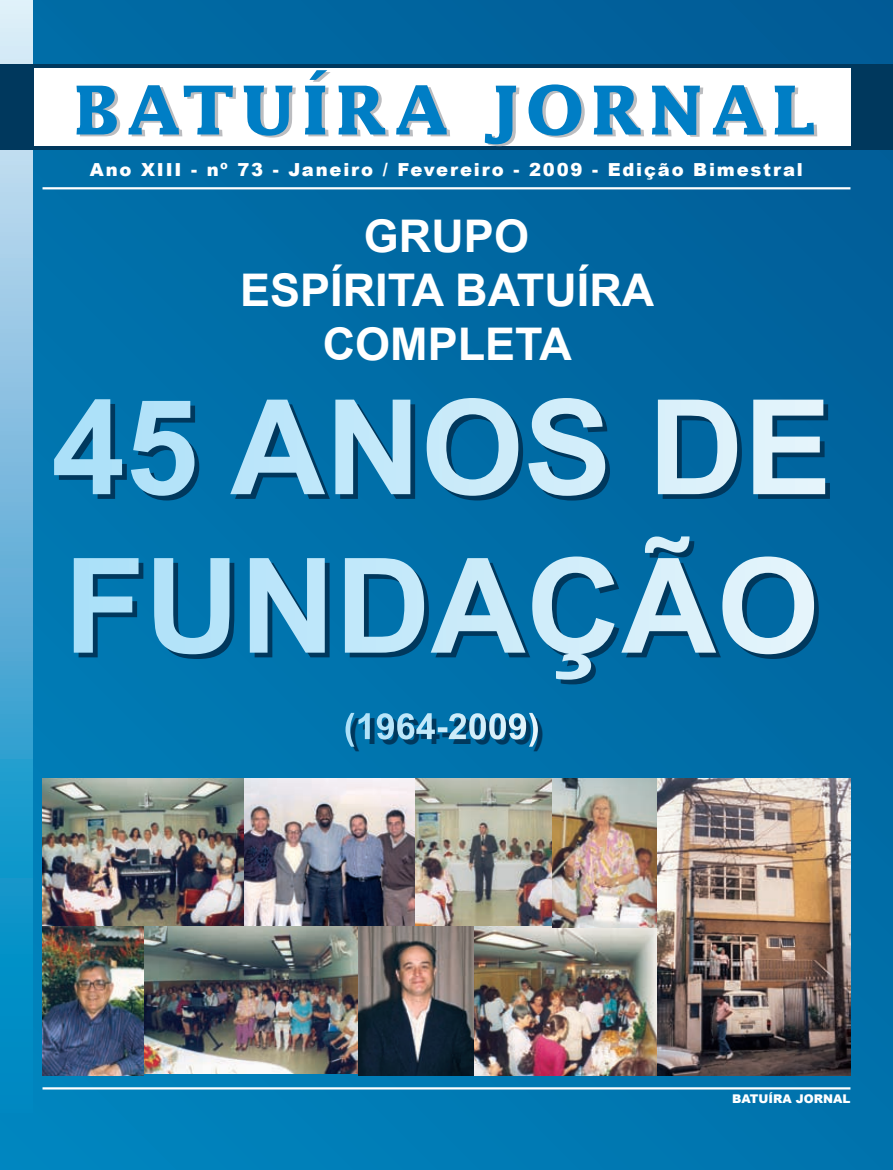
<style>
.page{position:relative;width:893px;height:1170px;background:#fff}
.page>*{position:absolute;margin:0;border:0;box-sizing:border-box;transform-origin:0 0}
.t1{font:700 132px/158.4px "Arial";color:#00385d}
.t2{font:700 45px/54px "Arial";color:#fff;text-align:center}
.t3{font:700 36px "Arial";color:#00385d}
.t4{font:900 18px "Arial";letter-spacing:.1em;color:#fff}
.t5{font:900 12px "Arial";color:#fff}
</style>
<div class="page">
<div style="left:0;top:0;width:893px;height:1169px;background:linear-gradient(to bottom,#0366a0,#057ab1)"></div>
<svg style="left:0;top:0;width:32px;height:1112px;background:#5bb0d8"></svg>
<div style="left:0;top:64px;width:893px;height:86px;background:#00385d"></div>
<div style="left:34px;top:68px;width:816px;height:77px;background:#fff"></div>
<svg style="left:77px;top:86px;width:43px;height:50px"></svg>
<svg style="left:128px;top:85px;width:108px;height:51px"></svg>
<svg style="left:244px;top:86px;width:52px;height:52px"></svg>
<svg style="left:305px;top:70px;width:26px;height:66px"></svg>
<svg style="left:338px;top:86px;width:51px;height:50px"></svg>
<svg style="left:396px;top:85px;width:54px;height:51px"></svg>
<svg style="left:485px;top:86px;width:34px;height:60px"></svg>
<svg style="left:528px;top:84px;width:57px;height:54px"></svg>
<svg style="left:594px;top:86px;width:50px;height:50px"></svg>
<svg style="left:652px;top:86px;width:51px;height:51px"></svg>
<svg style="left:713px;top:85px;width:54px;height:51px"></svg>
<svg style="left:775px;top:86px;width:42px;height:50px"></svg>
<hr style="left:43px;top:1087px;width:807px;height:2px;background:#fff">
<hr style="left:43px;top:187px;width:807px;height:2px;background:#fff">
<img style="left:415px;top:778px;width:242px;height:148px">
<img style="left:473px;top:926px;width:185px;height:149px">
<img style="left:43px;top:778px;width:201px;height:148px">
<img style="left:244px;top:778px;width:171px;height:148px">
<img style="left:143px;top:926px;width:216px;height:147px">
<img style="left:43px;top:926px;width:100px;height:149px">
<img style="left:359px;top:926px;width:114px;height:149px">
<img style="left:657px;top:778px;width:194px;height:296px">
<svg style="left:345px;top:712px;width:193px;height:34px;background:#479dc7"></svg>
<svg style="left:154px;top:536px;width:660px;height:143px;background:#4196c3"></svg>
<svg style="left:54px;top:398px;width:771px;height:98px;background:#56a3ca"></svg>
<p class="t4" style="left:90px;top:156px;width:714px">Ano XIII - nº 73 - Janeiro / Fevereiro - 2009 - Edição Bimestral</p>
<h2 class="t2" style="left:240px;top:211px;width:416px">GRUPO<br>ESPÍRITA BATUÍRA<br>COMPLETA</h2>
<h1 class="t1" style="left:56px;top:378px;width:781px">45 ANOS DE<br>FUNDAÇÃO</h1>
<h3 class="t3" style="left:348px;top:707px;width:198px">(1964-2009)</h3>
<p class="t5" style="left:732px;top:1089px;width:120px">batuíra jornal</p>
</div>
